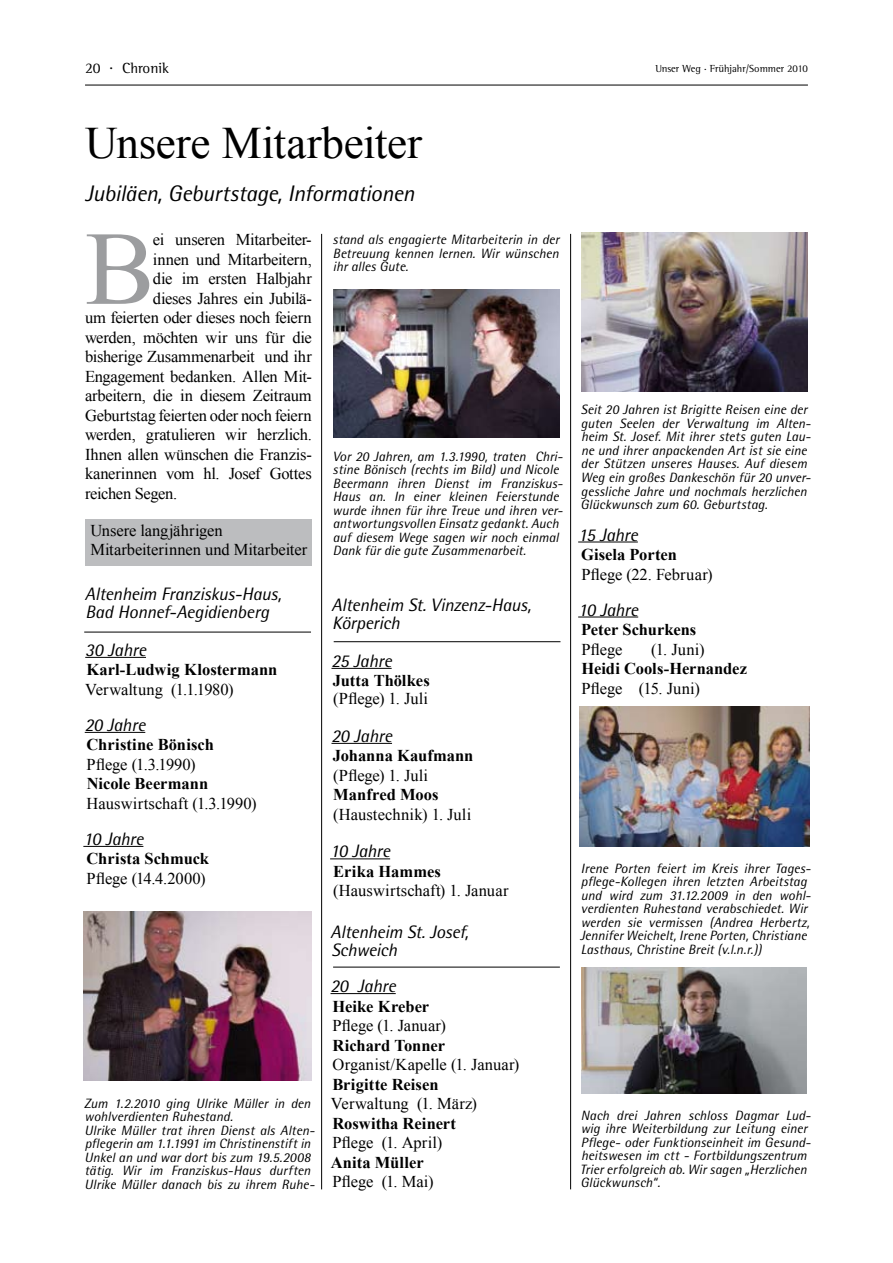
<style>
.page{position:relative;width:893px;height:1263px;background:#fff}
.page>*{position:absolute;margin:0;border:0;box-sizing:border-box;transform-origin:0 0}
.t1{font:104.85px "Times New Roman";color:#9c9d9f}
.t2{font:45px "Times New Roman";letter-spacing:-.005em;color:#000}
.t3{font:italic 22.5px "Rotis Semi Sans";letter-spacing:-.01em;color:#000}
.t4{font:italic 18px/18px "Rotis Semi Sans";letter-spacing:-.01em;color:#000}
.t5{font:16.5px/19.5px "Times New Roman";letter-spacing:-.01em;color:#000}
.t6{font:700 16.5px "Times New Roman";color:#000}
.t7{font:16.5px "Times New Roman";letter-spacing:.01em;color:#000}
.t8{font:15px "Rotis Semi Serif";color:#000}
.t9{font:italic 13.5px/13.5px "Rotis Semi Sans";color:#000}
.t10{font:10.5px "Rotis Semi Serif";color:#000}
</style>
<div class="page">
<hr style="left:85px;top:85px;width:723px;height:1px;background:#000">
<hr style="left:321px;top:234px;width:1px;height:955px;background:#000">
<hr style="left:570px;top:234px;width:1px;height:955px;background:#000">
<div style="left:85px;top:519px;width:227px;height:47px;background:#bcbdbf"></div>
<hr style="left:85px;top:657px;width:61px;height:1px;background:#000">
<hr style="left:85px;top:732px;width:60px;height:1px;background:#000">
<hr style="left:83px;top:846px;width:60px;height:1px;background:#000">
<hr style="left:84px;top:632px;width:227px;height:1px;background:#000">
<hr style="left:331px;top:668px;width:61px;height:1px;background:#000">
<hr style="left:331px;top:743px;width:61px;height:1px;background:#000">
<hr style="left:330px;top:858px;width:60px;height:1px;background:#000">
<hr style="left:334px;top:641px;width:226px;height:1px;background:#000">
<hr style="left:331px;top:993px;width:65px;height:1px;background:#000">
<hr style="left:333px;top:967px;width:227px;height:1px;background:#000">
<img style="left:83px;top:911px;width:229px;height:170px">
<img style="left:333px;top:290px;width:227px;height:147px">
<hr style="left:578px;top:542px;width:60px;height:1px;background:#000">
<hr style="left:578px;top:617px;width:60px;height:1px;background:#000">
<img style="left:581px;top:233px;width:226px;height:158px">
<img style="left:580px;top:707px;width:229px;height:139px">
<img style="left:581px;top:967px;width:226px;height:127px">
<p class="t8" style="left:85px;top:59px;width:17px">20</p>
<p class="t8" style="left:110px;top:59px;width:61px">. Chronik</p>
<p class="t10" style="left:655px;top:62px;width:154px">Unser Weg . Frühjahr/Sommer 2010</p>
<h2 class="t2" style="left:85px;top:113px;width:339px">Unsere Mitarbeiter</h2>
<h3 class="t3" style="left:85px;top:179px;width:331px">Jubiläen, Geburtstage, Informationen</h3>
<h1 class="t1" style="left:85px;top:198px;width:71px">B</h1>
<p class="t5" style="left:153px;top:230px;width:160px">ei unseren Mitarbeiter-</p>
<p class="t9" style="left:333px;top:233px;width:228px;text-align:justify">stand als engagierte Mitarbeiterin in der Betreuung kennen lernen. Wir wünschen ihr alles Gute.</p>
<p class="t5" style="left:153px;top:249px;width:160px">innen und Mitarbeitern,</p>
<p class="t5" style="left:153px;top:269px;width:160px">die im ersten Halbjahr</p>
<p class="t5" style="left:153px;top:288px;width:160px">dieses Jahres ein Jubilä-</p>
<p class="t5" style="left:85px;top:308px;width:228px">um feierten oder dieses noch feiern</p>
<p class="t5" style="left:85px;top:327px;width:228px">werden, möchten wir uns für die</p>
<p class="t5" style="left:85px;top:347px;width:228px">bisherige Zusammenarbeit und ihr</p>
<p class="t5" style="left:85px;top:366px;width:228px">Engagement bedanken. Allen Mit-</p>
<p class="t5" style="left:85px;top:386px;width:228px">arbeitern, die in diesem Zeitraum</p>
<p class="t5" style="left:85px;top:405px;width:228px">Geburtstag feierten oder noch feiern</p>
<p class="t5" style="left:85px;top:425px;width:228px">werden, gratulieren wir herzlich.</p>
<p class="t5" style="left:85px;top:444px;width:228px">Ihnen allen wünschen die Franzis-</p>
<p class="t5" style="left:85px;top:464px;width:228px">kanerinnen vom hl. Josef Gottes</p>
<p class="t5" style="left:85px;top:483px;width:94px">reichen Segen.</p>
<p class="t5" style="left:90px;top:520px;width:218px">Unsere langjährigen<br>Mitarbeiterinnen und Mitarbeiter</p>
<h3 class="t4" style="left:85px;top:585px;width:198px">Altenheim Franziskus-Haus,<br>Bad Honnef-Aegidienberg</h3>
<h3 class="t4" style="left:85px;top:640px;width:62px">30 Jahre</h3>
<p class="t6" style="left:87px;top:658px;width:192px">Karl-Ludwig Klostermann</p>
<p class="t5" style="left:85px;top:679px;width:150px">Verwaltung (1.1.1980)</p>
<h3 class="t4" style="left:85px;top:715px;width:62px">20 Jahre</h3>
<p class="t6" style="left:86px;top:733px;width:129px">Christine Bönisch</p>
<p class="t5" style="left:87px;top:754px;width:111px">Pflege (1.3.1990)</p>
<p class="t6" style="left:87px;top:772px;width:123px">Nicole Beermann</p>
<p class="t5" style="left:87px;top:793px;width:171px">Hauswirtschaft (1.3.1990)</p>
<h3 class="t4" style="left:83px;top:829px;width:62px">10 Jahre</h3>
<p class="t6" style="left:86px;top:847px;width:124px">Christa Schmuck</p>
<p class="t5" style="left:87px;top:868px;width:121px">Pflege (14.4.2000)</p>
<p class="t9" style="left:333px;top:449px;width:232px">Vor 20 Jahren, am 1.3.1990, traten Chri&shy;stine Bönisch (rechts im Bild) und Nicole Beermann ihren Dienst im Franziskus-Haus an. In einer kleinen Feierstunde wurde ihnen für ihre Treue und ihren ver&shy;antwortungsvollen Einsatz gedankt. Auch auf diesem Wege sagen wir noch einmal Dank für die gute Zusammenarbeit.</p>
<h3 class="t4" style="left:332px;top:596px;width:201px">Altenheim St. Vinzenz-Haus,<br>Körperich</h3>
<h3 class="t4" style="left:331px;top:651px;width:62px">25 Jahre</h3>
<p class="t6" style="left:333px;top:669px;width:98px">Jutta Thölkes</p>
<p class="t5" style="left:333px;top:689px;width:97px">(Pflege) 1. Juli</p>
<h3 class="t4" style="left:331px;top:726px;width:62px">20 Jahre</h3>
<p class="t6" style="left:333px;top:744px;width:142px">Johanna Kaufmann</p>
<p class="t5" style="left:333px;top:765px;width:97px">(Pflege) 1. Juli</p>
<p class="t6" style="left:333px;top:783px;width:107px">Manfred Moos</p>
<p class="t7" style="left:333px;top:803px;width:140px">(Haustechnik) 1. Juli</p>
<h3 class="t4" style="left:330px;top:842px;width:62px">10 Jahre</h3>
<p class="t6" style="left:333px;top:860px;width:109px">Erika Hammes</p>
<p class="t7" style="left:333px;top:880px;width:177px">(Hauswirtschaft) 1. Januar</p>
<h3 class="t4" style="left:331px;top:923px;width:139px">Altenheim St. Josef,<br>Schweich</h3>
<h3 class="t4" style="left:330px;top:977px;width:67px">20 Jahre</h3>
<p class="t6" style="left:332px;top:995px;width:98px">Heike Kreber</p>
<p class="t5" style="left:332px;top:1015px;width:115px">Pflege (1. Januar)</p>
<p class="t6" style="left:332px;top:1034px;width:114px">Richard Tonner</p>
<p class="t5" style="left:333px;top:1054px;width:188px">Organist/Kapelle (1. Januar)</p>
<p class="t6" style="left:332px;top:1073px;width:108px">Brigitte Reisen</p>
<p class="t5" style="left:331px;top:1093px;width:148px">Verwaltung (1. März)</p>
<p class="t6" style="left:332px;top:1112px;width:125px">Roswitha Reinert</p>
<p class="t5" style="left:332px;top:1132px;width:111px">Pflege (1. April)</p>
<p class="t6" style="left:331px;top:1151px;width:95px">Anita Müller</p>
<p class="t5" style="left:332px;top:1171px;width:103px">Pflege (1. Mai)</p>
<p class="t9" style="left:84px;top:1096px;width:232px">Zum 1.2.2010 ging Ulrike Müller in den wohlverdienten Ruhestand.<br>Ulrike Müller trat ihren Dienst als Alten&shy;pflegerin am 1.1.1991 im Christinenstift in Unkel an und war dort bis zum 19.5.2008 tätig. Wir im Franziskus-Haus durften Ulrike Müller danach bis zu ihrem Ruhe-</p>
<p class="t9" style="left:581px;top:403px;width:232px">Seit 20 Jahren ist Brigitte Reisen eine der guten Seelen der Verwaltung im Alten&shy;heim St. Josef. Mit ihrer stets guten Lau&shy;ne und ihrer anpackenden Art ist sie eine der Stützen unseres Hauses. Auf diesem Weg ein großes Dankeschön für 20 unver&shy;gessliche Jahre und nochmals herzlichen Glückwunsch zum 60. Geburtstag.</p>
<h3 class="t4" style="left:578px;top:525px;width:61px">15 Jahre</h3>
<p class="t6" style="left:581px;top:543px;width:97px">Gisela Porten</p>
<p class="t5" style="left:581px;top:564px;width:133px">Pflege (22. Februar)</p>
<h3 class="t4" style="left:578px;top:600px;width:62px">10 Jahre</h3>
<p class="t6" style="left:581px;top:618px;width:116px">Peter Schurkens</p>
<p class="t5" style="left:581px;top:639px;width:43px">Pflege</p>
<p class="t5" style="left:651px;top:639px;width:55px">(1. Juni)</p>
<p class="t6" style="left:581px;top:657px;width:167px">Heidi Cools-Hernandez</p>
<p class="t5" style="left:581px;top:678px;width:120px">Pflege (15. Juni)</p>
<p class="t9" style="left:580px;top:861px;width:232px">Irene Porten feiert im Kreis ihrer Tages&shy;pflege-Kollegen ihren letzten Arbeitstag und wird zum 31.12.2009 in den wohl&shy;verdienten Ruhestand verabschiedet. Wir werden sie vermissen (Andrea Herbertz, Jennifer Weichelt, Irene Porten, Christiane Lasthaus, Christine Breit (v.l.n.r.))</p>
<p class="t9" style="left:580px;top:1108px;width:232px">Nach drei Jahren schloss Dagmar Lud&shy;wig ihre Weiterbildung zur Leitung einer Pflege- oder Funktionseinheit im Gesund&shy;heitswesen im ctt - Fortbildungszentrum Trier erfolgreich ab. Wir sagen „Herzlichen Glückwunsch“.</p>
</div>
